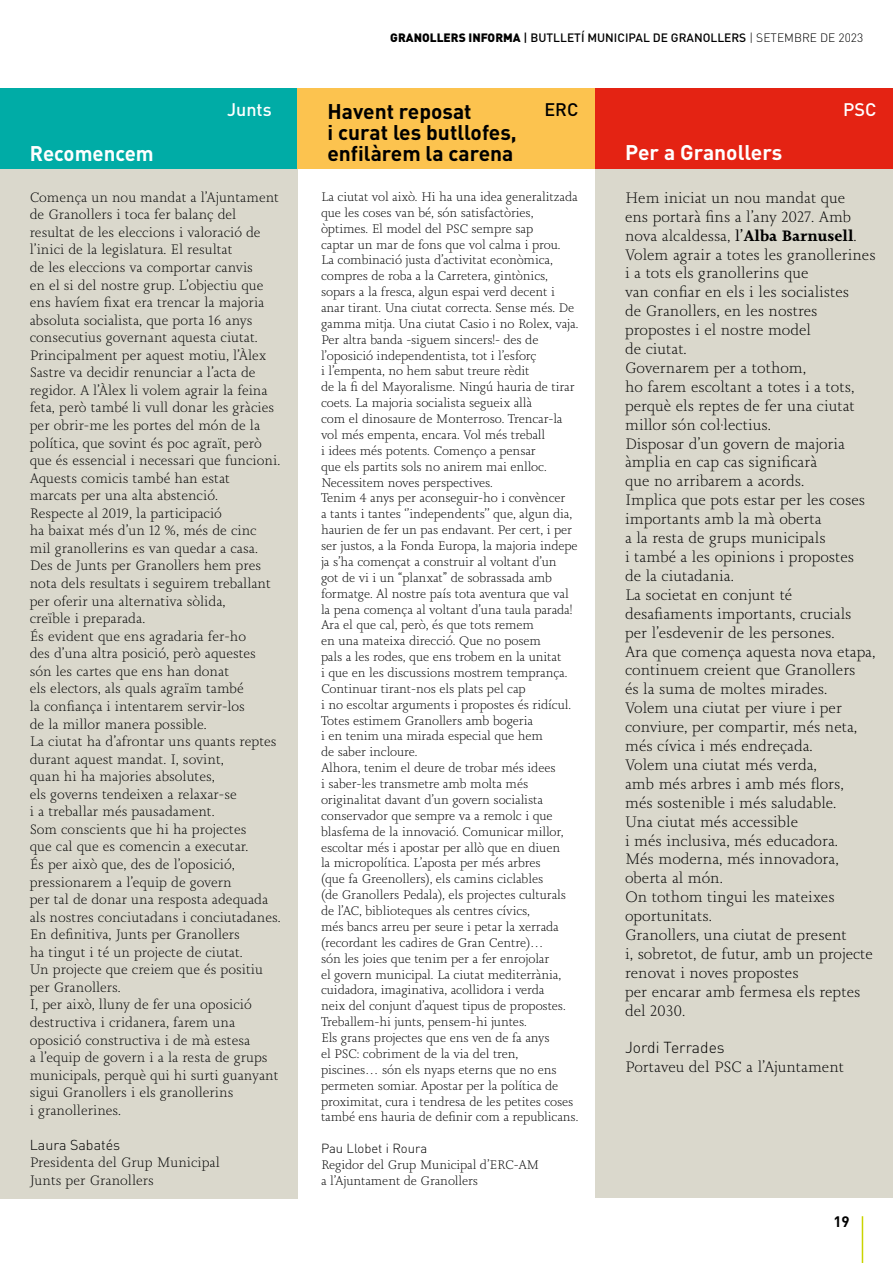
<style>
.page{position:relative;width:893px;height:1263px;background:#fff}
.page>*{position:absolute;margin:0;border:0;box-sizing:border-box;transform-origin:0 0}
.t1{font:700 21px/21px "DIN";color:#000}
.t2{font:700 21px "DIN";color:#fff}
.t3{font:500 18px "DIN";color:#fff}
.t4{font:500 18px "DIN";color:#000}
.t5{font:300 15.75px/18.9px "Joanna Nova";color:#000}
.t6{font:300 15.75px "DIN";color:#000}
.t7{font:700 15px "DIN";color:#000}
.t8{font:300 14.25px/17.5px "Joanna Nova";color:#000}
.t9{font:300 14.25px "DIN";color:#000}
.t10{font:300 13.05px/15.9px "Joanna Nova";letter-spacing:-.01em;color:#000}
.t11{font:300 13.05px "DIN";color:#000}
.t12{font:500 12px "DIN";color:#000}
.s1{font-weight:900}
.s2{font-weight:300}
.s3{font-weight:400}
.s4{font-weight:700}
</style>
<div class="page">
<div style="left:595px;top:169px;width:298px;height:1028px;background:#dad8cc"></div>
<div style="left:0;top:169px;width:298px;height:1029px;background:#dad8cc"></div>
<div style="left:0;top:88px;width:298px;height:81px;background:#00aca6"></div>
<div style="left:595px;top:88px;width:298px;height:81px;background:#e42313"></div>
<div style="left:298px;top:88px;width:297px;height:81px;background:#fcc34f"></div>
<hr style="left:862px;top:1216px;width:1px;height:47px;background:#cad400">
<p class="t12" style="left:390px;top:30px;width:474px"><span class="s1">GRANOLLERS INFORMA</span> | BUTLLETÍ MUNICIPAL DE GRANOLLERS <span class="s2">| SETEMBRE DE 2023</span></p>
<h2 class="t3" style="left:227px;top:98px;width:46px">Junts</h2>
<h2 class="t4" style="left:544px;top:98px;width:35px">ERC</h2>
<h2 class="t3" style="left:843px;top:98px;width:35px">PSC</h2>
<h1 class="t1" style="left:327px;top:100px;width:191px">Havent reposat<br>i curat les butllofes, enfilàrem la carena</h1>
<h1 class="t2" style="left:625px;top:139px;width:159px">Per a Granollers</h1>
<h1 class="t2" style="left:30px;top:139px;width:126px">Recomencem</h1>
<p class="t8" style="left:30px;top:188px;width:252px">Comença un nou mandat a l’Ajuntament de Granollers i toca fer balanç del resultat de les eleccions i valoració de l’inici de la legislatura. El resultat<br>de les eleccions va comportar canvis<br>en el si del nostre grup. L’objectiu que ens havíem fixat era trencar la majoria absoluta socialista, que porta 16 anys consecutius governant aquesta ciutat.<br>Principalment per aquest motiu, l’Àlex Sastre va decidir renunciar a l’acta de regidor. A l’Àlex li volem agrair la feina feta, però també li vull donar les gràcies per obrir-me les portes del món de la política, que sovint és poc agraït, però que és essencial i necessari que funcioni.<br>Aquests comicis també han estat marcats per una alta abstenció.<br>Respecte al 2019, la participació<br>ha baixat més d’un 12 %, més de cinc mil granollerins es van quedar a casa.<br>Des de Junts per Granollers hem pres nota dels resultats i seguirem treballant per oferir una alternativa sòlida,<br>creïble i preparada.<br>És evident que ens agradaria fer-ho<br>des d’una altra posició, però aquestes són les cartes que ens han donat<br>els electors, als quals agraïm també<br>la confiança i intentarem servir-los<br>de la millor manera possible.<br>La ciutat ha d’afrontar uns quants reptes durant aquest mandat. I, sovint,<br>quan hi ha majories absolutes,<br>els governs tendeixen a relaxar-se<br>i a treballar més pausadament.<br>Som conscients que hi ha projectes<br>que cal que es comencin a executar.<br>És per això que, des de l’oposició, pressionarem a l’equip de govern<br>per tal de donar una resposta adequada als nostres conciutadans i conciutadanes.<br>En definitiva, Junts per Granollers<br>ha tingut i té un projecte de ciutat.<br>Un projecte que creiem que és positiu per Granollers.<br>I, per això, lluny de fer una oposició destructiva i cridanera, farem una oposició constructiva i de mà estesa<br>a l’equip de govern i a la resta de grups municipals, perquè qui hi surti guanyant sigui Granollers i els granollerins<br>i granollerines.</p>
<p class="t9" style="left:30px;top:1136px;width:92px">Laura Sabatés</p>
<p class="t8" style="left:30px;top:1154px;width:192px">Presidenta del Grup Municipal<br>Junts per Granollers</p>
<p class="t10" style="left:321px;top:189px;width:259px">La ciutat vol això. Hi ha una idea generalitzada que les coses van bé, són satisfactòries, òptimes. El model del PSC sempre sap<br>captar un mar de fons que vol calma i prou.<br>La combinació justa d’activitat econòmica, compres de roba a la Carretera, gintònics, sopars a la fresca, algun espai verd decent i anar tirant. Una ciutat correcta. Sense més. De gamma mitja. Una ciutat Casio i no Rolex, vaja.<br>Per altra banda -siguem sincers!- des de l’oposició independentista, tot i l’esforç<br>i l’empenta, no hem sabut treure rèdit<br>de la fi del Mayoralisme. Ningú hauria de tirar coets. La majoria socialista segueix allà<br>com el dinosaure de Monterroso. Trencar-la vol més empenta, encara. Vol més treball<br>i idees més potents. Començo a pensar<br>que els partits sols no anirem mai enlloc.<br>Necessitem noves perspectives.<br>Tenim 4 anys per aconseguir-ho i convèncer<br>a tants i tantes ‘’independents’’ que, algun dia, haurien de fer un pas endavant. Per cert, i per ser justos, a la Fonda Europa, la majoria indepe ja s’ha començat a construir al voltant d’un<br>got de vi i un “planxat” de sobrassada amb formatge. Al nostre país tota aventura que val la pena comença al voltant d’una taula parada!<br>Ara el que cal, però, és que tots remem<br>en una mateixa direcció. Que no posem<br>pals a les rodes, que ens trobem en la unitat<br>i que en les discussions mostrem temprança.<br>Continuar tirant-nos els plats pel cap<br>i no escoltar arguments i propostes és ridícul.<br>Totes estimem Granollers amb bogeria<br>i en tenim una mirada especial que hem<br>de saber incloure.<br>Alhora, tenim el deure de trobar més idees<br>i saber-les transmetre amb molta més originalitat davant d’un govern socialista conservador que sempre va a remolc i que blasfema de la innovació. Comunicar millor, escoltar més i apostar per allò que en diuen<br>la micropolítica. L’aposta per més arbres<br>(que fa Greenollers), els camins ciclables<br>(de Granollers Pedala), els projectes culturals de l’AC, biblioteques als centres cívics,<br>més bancs arreu per seure i petar la xerrada (recordant les cadires de Gran Centre)…<br>són les joies que tenim per a fer enrojolar<br>el govern municipal. La ciutat mediterrània, cuidadora, imaginativa, acollidora i verda<br>neix del conjunt d’aquest tipus de propostes.<br>Treballem-hi junts, pensem-hi juntes.<br>Els grans projectes que ens ven de fa anys<br>el PSC: cobriment de la via del tren, piscines… són els nyaps eterns que no ens permeten somiar. Apostar per la política de proximitat, cura i tendresa de les petites coses també ens hauria de definir com a republicans.</p>
<p class="t11" style="left:321px;top:1140px;width:108px">Pau Llobet i Roura</p>
<p class="t10" style="left:321px;top:1156px;width:220px">Regidor del Grup Municipal d’ERC-AM a l’Ajuntament de Granollers</p>
<p class="t5" style="left:625px;top:188px;width:252px">Hem iniciat un nou mandat que<br>ens portarà fins a l’any 2027. Amb nova alcaldessa, <span class="s3">l’</span><span class="s4">Alba Barnusell</span>.<br>Volem agrair a totes les granollerines i a tots els granollerins que<br>van confiar en els i les socialistes<br>de Granollers, en les nostres propostes i el nostre model<br>de ciutat.<br>Governarem per a tothom,<br>ho farem escoltant a totes i a tots, perquè els reptes de fer una ciutat millor són col·lectius.<br>Disposar d’un govern de majoria àmplia en cap cas significarà<br>que no arribarem a acords.<br>Implica que pots estar per les coses importants amb la mà oberta<br>a la resta de grups municipals<br>i també a les opinions i propostes<br>de la ciutadania.<br>La societat en conjunt té desafiaments importants, crucials per l’esdevenir de les persones.<br>Ara que comença aquesta nova etapa, continuem creient que Granollers<br>és la suma de moltes mirades.<br>Volem una ciutat per viure i per conviure, per compartir, més neta, més cívica i més endreçada.<br>Volem una ciutat més verda,<br>amb més arbres i amb més flors,<br>més sostenible i més saludable.<br>Una ciutat més accessible<br>i més inclusiva, més educadora.<br>Més moderna, més innovadora, oberta al món.<br>On tothom tingui les mateixes oportunitats.<br>Granollers, una ciutat de present<br>i, sobretot, de futur, amb un projecte renovat i noves propostes<br>per encarar amb fermesa els reptes del 2030.</p>
<p class="t6" style="left:625px;top:1038px;width:101px">Jordi Terrades</p>
<p class="t5" style="left:625px;top:1057px;width:221px">Portaveu del PSC a l’Ajuntament</p>
<p class="t7" style="left:833px;top:1212px;width:18px">19</p>
</div>
